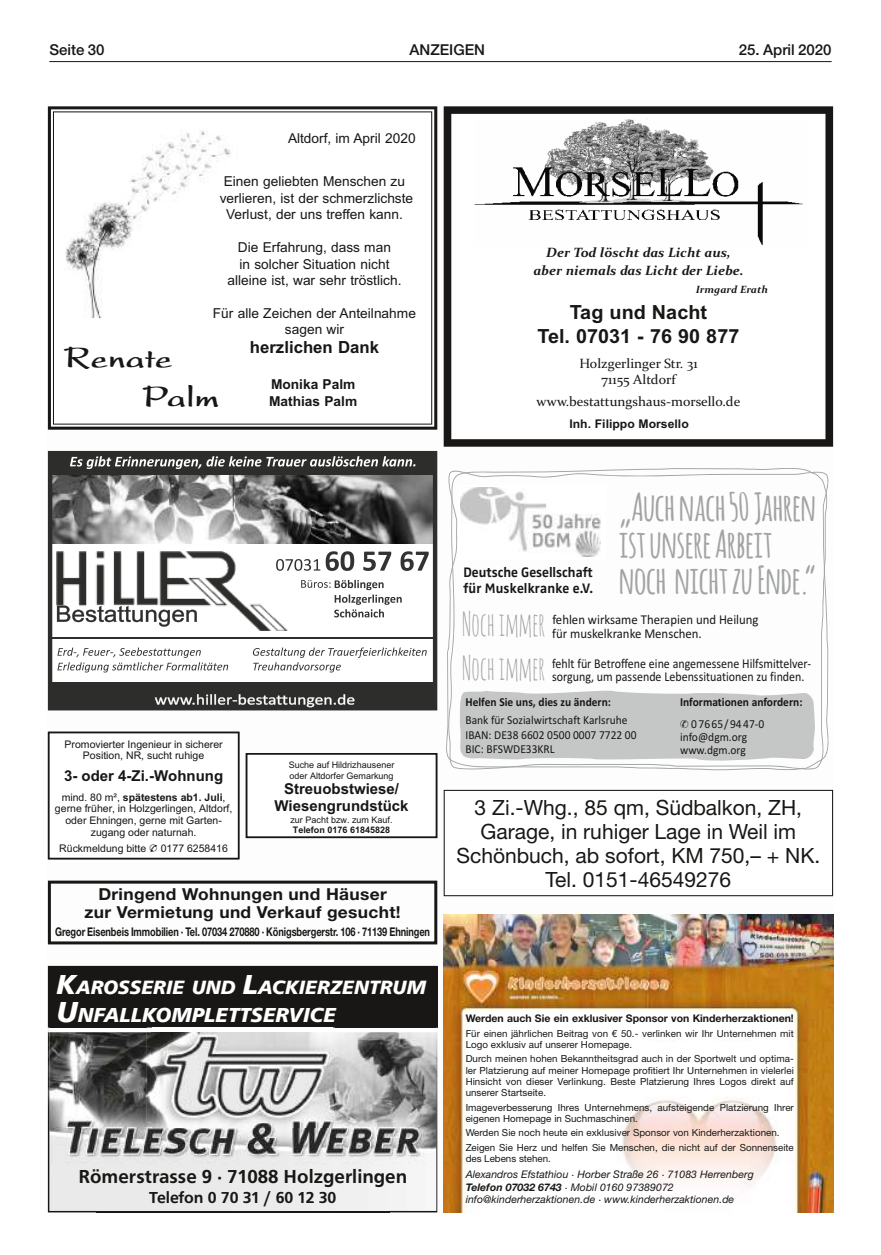
<style>
.page{position:relative;width:881px;height:1255px;background:#fff}
.page>*{position:absolute;margin:0;border:0;box-sizing:border-box;transform-origin:0 0}
.t1{font:700 37.95px/36.6px "Amatic";color:#a2a3a3}
.t2{font:32.55px "Amatic SC";color:#9d9e9e;scale:.8 1}
.t3{font:700 31.95px/38.2px "Present";color:#181715}
.t4{font:21px/24px "Helvetica Neue LT Std";color:#181715;text-align:center}
.t5{font:italic 700 21px "F015 T";color:#fff}
.t6{font:italic 700 19.95px "F015 T";color:#fff}
.t7{font:500 19.5px "F015 T";color:#181715}
.t8{font:700 19.5px/23.4px "Arial";color:#181715;text-align:center}
.t9{font:700 16.8px "Arial";color:#181715}
.t10{font:700 16.5px/18px "Helvetica Neue LT Std";letter-spacing:.02em;color:#181715;text-align:center;scale:1.05 1}
.t11{font:500 16.5px "F015 T";color:#181715}
.t12{font:700 15px/16.6px "Arial";color:#181715;text-align:center}
.t13{font:500 15px "Helvetica Neue LT Std";color:#181715}
.t14{font:700 14.25px/16.2px "Zwo OT";color:#181715;scale:.94 1}
.t15{font:13.65px/16.5px "Arial";color:#181715;text-align:center}
.t16{font:700 13.65px/16.4px "Arial";color:#181715}
.t17{font:13.5px/13.5px "Calibri";color:#181715;scale:.89 1}
.t18{font:13.5px/16.2px "Constantia";color:#181715;text-align:center}
.t19{font:13.5px/13.5px "Calibri";color:#181715;scale:.94 1}
.t20{font:italic 700 13.5px/18.5px "Constantia";color:#181715;text-align:center}
.t21{font:12.15px/14.7px "Calibri";color:#181715;scale:.94 1}
.t22{font:700 12.15px/22.5px "Calibri";color:#181715;scale:.94 1}
.t23{font:700 12px "Helvetica Neue LT Std";letter-spacing:-.01em;color:#181715;scale:.77 1}
.t24{font:700 12px "Arial";color:#181715}
.t25{font:10.5px/11.7px "Arial";color:#181715;text-align:center}
.t26{font:italic 10.5px/12.8px "Helvetica Neue LT Std";letter-spacing:.005em;color:#181715}
.t27{font:700 10.5px "Helvetica Neue LT Std";color:#181715}
.t28{font:italic 700 10.5px "Constantia";color:#181715}
.t29{font:9.75px/11.2px "Helvetica Neue LT Std";letter-spacing:.005em;color:#181715}
.t30{font:9px/11.4px "Arial";color:#181715}
.t31{font:700 9px "Arial";color:#181715}
.s1{font-weight:700}
.s2{font-family:"European Pi Three"}
.s3{font-size:28.5px}
.s4{font-size:30px}
.s5{font-weight:400}
</style>
<div class="page">
<hr style="left:49px;top:61px;width:782px;height:1px;background:#181715">
<svg style="left:48px;top:106px;width:389px;height:323px"></svg>
<svg style="left:53px;top:111px;width:379px;height:313px"></svg>
<div style="left:247px;top:378px;width:132px;height:38px;background:#fff"></div>
<div style="left:286px;top:131px;width:134px;height:20px;background:#fff"></div>
<div style="left:65px;top:127px;width:177px;height:199px;background:#fff"></div>
<img style="left:65px;top:130px;width:166px;height:188px">
<svg style="left:443px;top:106px;width:389px;height:340px"></svg>
<div style="left:470px;top:116px;width:337px;height:129px;background:#fff"></div>
<img style="left:474px;top:118px;width:329px;height:127px">
<svg style="left:48px;top:451px;width:389px;height:259px"></svg>
<div style="left:51px;top:681px;width:383px;height:25px;background:#2d2d2c"></div>
<svg style="left:155px;top:694px;width:199px;height:13px"></svg>
<svg style="left:57px;top:647px;width:171px;height:25px"></svg>
<div style="left:50px;top:454px;width:383px;height:21px;background:#2d2d2c"></div>
<img style="left:56px;top:551px;width:231px;height:80px">
<svg style="left:253px;top:647px;width:173px;height:25px"></svg>
<svg style="left:57px;top:605px;width:140px;height:21px"></svg>
<hr style="left:51px;top:637px;width:384px;height:2px;background:#2d2d2c">
<svg style="left:276px;top:551px;width:152px;height:66px"></svg>
<svg style="left:70px;top:456px;width:345px;height:13px"></svg>
<div style="left:48px;top:731px;width:191px;height:128px;border:2px solid #181715"></div>
<div style="left:246px;top:753px;width:191px;height:85px;border:2px solid #181715"></div>
<div style="left:48px;top:880px;width:389px;height:64px;border:3px solid #181715"></div>
<div style="left:443px;top:789px;width:389px;height:107px;border:1px solid #181715"></div>
<img style="left:97px;top:1032px;width:97px;height:178px">
<img style="left:292px;top:1032px;width:97px;height:178px">
<img style="left:194px;top:1127px;width:98px;height:83px">
<img style="left:152px;top:1122px;width:181px;height:5px">
<img style="left:147px;top:1032px;width:188px;height:90px">
<div style="left:48px;top:965px;width:389px;height:62px;background:#181715"></div>
<img style="left:48px;top:1027px;width:389px;height:5px">
<img style="left:48px;top:1032px;width:49px;height:180px">
<img style="left:389px;top:1032px;width:48px;height:180px">
<hr style="left:96px;top:1210px;width:293px;height:2px;background:#181715">
<img style="left:443px;top:914px;width:389px;height:128px">
<img style="left:443px;top:1072px;width:389px;height:140px">
<img style="left:443px;top:1042px;width:389px;height:30px">
<svg style="left:447px;top:468px;width:380px;height:303px"></svg>
<svg style="left:459px;top:689px;width:355px;height:73px;background:#cacbcb"></svg>
<div style="left:458px;top:485px;width:148px;height:75px;background:#fff"></div>
<img style="left:460px;top:487px;width:140px;height:70px">
<h3 class="t13" style="left:49px;top:44px;width:57px">Seite 30</h3>
<h3 class="t13" style="left:409px;top:44px;width:77px">ANZEIGEN</h3>
<h3 class="t13" style="left:738px;top:44px;width:94px">25. April 2020</h3>
<h3 class="t15" style="left:288px;top:131px;width:129px">Altdorf, im April 2020</h3>
<h3 class="t15" style="left:220px;top:175px;width:195px">Einen geliebten Menschen zu verlieren, ist der schmerzlichste<br>Verlust, der uns treffen kann.</h3>
<h3 class="t15" style="left:227px;top:240px;width:175px">Die Erfahrung, dass man<br>in solcher Situation nicht alleine ist, war sehr tröstlich.</h3>
<h3 class="t15" style="left:213px;top:306px;width:204px">Für alle Zeichen der Anteilnahme sagen wir</h3>
<h3 class="t9" style="left:250px;top:337px;width:131px">herzlichen Dank</h3>
<h3 class="t3" style="left:142px;top:337px;width:78px;text-indent:-78px">Renate<br>Palm</h3>
<h3 class="t16" style="left:269px;top:376px;width:90px">Monika Palm<br>Mathias Palm</h3>
<p class="t25" style="left:65px;top:739px;width:159px">Promovierter Ingenieur in sicherer<br>Position, NR, sucht ruhige</p>
<h3 class="t12" style="left:64px;top:769px;width:160px">3- oder 4-Zi.-Wohnung</h3>
<p class="t25" style="left:55px;top:792px;width:179px">mind. 80 m², <span class="s1">spätestens ab1. Juli</span>, gerne früher, in Holzgerlingen, Altdorf, oder Ehningen, gerne mit Garten&shy;zugang oder naturnah.</p>
<p class="t25" style="left:59px;top:843px;width:170px">Rückmeldung bitte <span class="s2">T</span> 0177 6258416</p>
<p class="t30" style="left:288px;top:759px;width:107px">Suche auf Hildrizhausener oder Altdorfer Gemarkung</p>
<h3 class="t12" style="left:274px;top:782px;width:136px">Streuobstwiese/<br>Wiesengrundstück</h3>
<p class="t30" style="left:290px;top:814px;width:104px">zur Pacht bzw. zum Kauf.</p>
<p class="t31" style="left:293px;top:826px;width:99px">Telefon 0176 61845828</p>
<h3 class="t10" style="left:84px;top:885px;width:302px">Dringend Wohnungen und Häuser zur Vermietung und Verkauf gesucht!</h3>
<p class="t23" style="left:55px;top:925px;width:488px">Gregor Eisenbeis Immobilien · Tel. 07034 270880 · Königsbergerstr. 106 · 71139 Ehningen</p>
<h3 class="t6" style="left:56px;top:975px;width:371px"><span class="s3">K</span>AROSSERIE UND <span class="s3">L</span>ACKIERZENTRUM</h3>
<h3 class="t5" style="left:56px;top:1002px;width:281px"><span class="s4">U</span>NFALLKOMPLETTSERVICE</h3>
<h3 class="t7" style="left:79px;top:1169px;width:330px">Römerstrasse 9 · 71088 Holzgerlingen</h3>
<h3 class="t11" style="left:149px;top:1191px;width:188px">Telefon 0 70 31 / 60 12 30</h3>
<h3 class="t20" style="left:533px;top:245px;width:212px">Der Tod löscht das Licht aus, aber niemals das Licht der Liebe.</h3>
<p class="t28" style="left:695px;top:286px;width:74px">Irmgard Erath</p>
<h3 class="t8" style="left:537px;top:303px;width:203px">Tag und Nacht<br>Tel. 07031 - 76 90 877</h3>
<h3 class="t18" style="left:579px;top:356px;width:120px">Holzgerlinger Str. 31<br>71155 Altdorf</h3>
<h3 class="t18" style="left:536px;top:395px;width:205px">www.bestattungshaus-morsello.de</h3>
<p class="t24" style="left:569px;top:421px;width:121px">Inh. Filippo Morsello</p>
<h3 class="t14" style="left:463px;top:564px;width:139px">Deutsche Gesellschaft für Muskelkranke e.V.</h3>
<h1 class="t1" style="left:619px;top:492px;width:198px">„Auch nach 50 Jahren ist unsere Arbeit noch nicht zu Ende.“</h1>
<h2 class="t2" style="left:461px;top:606px;width:106px">Noch immer</h2>
<h3 class="t19" style="left:552px;top:614px;width:221px">fehlen wirksame Therapien und Heilung für muskelkranke Menschen.</h3>
<h2 class="t2" style="left:461px;top:649px;width:106px">Noch immer</h2>
<h3 class="t17" style="left:552px;top:658px;width:292px">fehlt für Betroffene eine angemessene Hilfsmittelver&shy;sorgung, um passende Lebenssituationen zu finden.</h3>
<p class="t22" style="left:465px;top:690px;width:156px">Helfen Sie uns, dies zu ändern:</p>
<p class="t21" style="left:465px;top:714px;width:183px">Bank für Sozialwirtschaft Karlsruhe<br>IBAN: DE38 6602 0500 0007 7722 00<br>BIC: BFSWDE33KRL</p>
<p class="t22" style="left:679px;top:690px;width:132px">Informationen anfordern: ✆ <span class="s5">07665/9447-0</span></p>
<p class="t21" style="left:679px;top:731px;width:73px;line-height:12.9px">info@dgm.org www.dgm.org</p>
<h3 class="t4" style="left:456px;top:795px;width:365px">3 Zi.-Whg., 85 qm, Südbalkon, ZH,<br>Garage, in ruhiger Lage in Weil im<br>Schönbuch, ab sofort, KM 750,– + NK.<br>Tel. 0151-46549276</h3>
<p class="t27" style="left:465px;top:1014px;width:329px">Werden auch Sie ein exklusiver Sponsor von Kinderherzaktionen!</p>
<p class="t29" style="left:465px;top:1028px;width:329px">Für einen jährlichen Beitrag von € 50.- verlinken wir Ihr Unternehmen mit<br>Logo exklusiv auf unserer Homepage.</p>
<p class="t29" style="left:465px;top:1054px;width:329px;text-align:justify">Durch meinen hohen Bekanntheitsgrad auch in der Sportwelt und optima&shy;ler Platzierung auf meiner Homepage proftiert Ihr Unternehmen in vielerlei Hinsicht von dieser Verlinkung. Beste Platzierung Ihres Logos direkt auf unserer Startseite.</p>
<p class="t29" style="left:465px;top:1102px;width:329px">Imageverbesserung Ihres Unternehmens, aufsteigende Platzierung Ihrer eigenen Homepage in Suchmaschinen.</p>
<p class="t29" style="left:465px;top:1126px;width:329px;line-height:14.4px">Werden Sie noch heute ein exklusiver Sponsor von Kinderherzaktionen.<br>Zeigen Sie Herz und helfen Sie Menschen, die nicht auf der Sonnenseite</p>
<p class="t29" style="left:465px;top:1153px;width:87px">des Lebens stehen.</p>
<p class="t26" style="left:465px;top:1167px;width:289px">Alexandros Efstathiou · Horber Straße 26 · 71083 Herrenberg<br><span class="s1">Telefon 07032 6743</span> · Mobil 0160 97389072 info@kinderherzaktionen.de · www.kinderherzaktionen.de</p>
</div>
